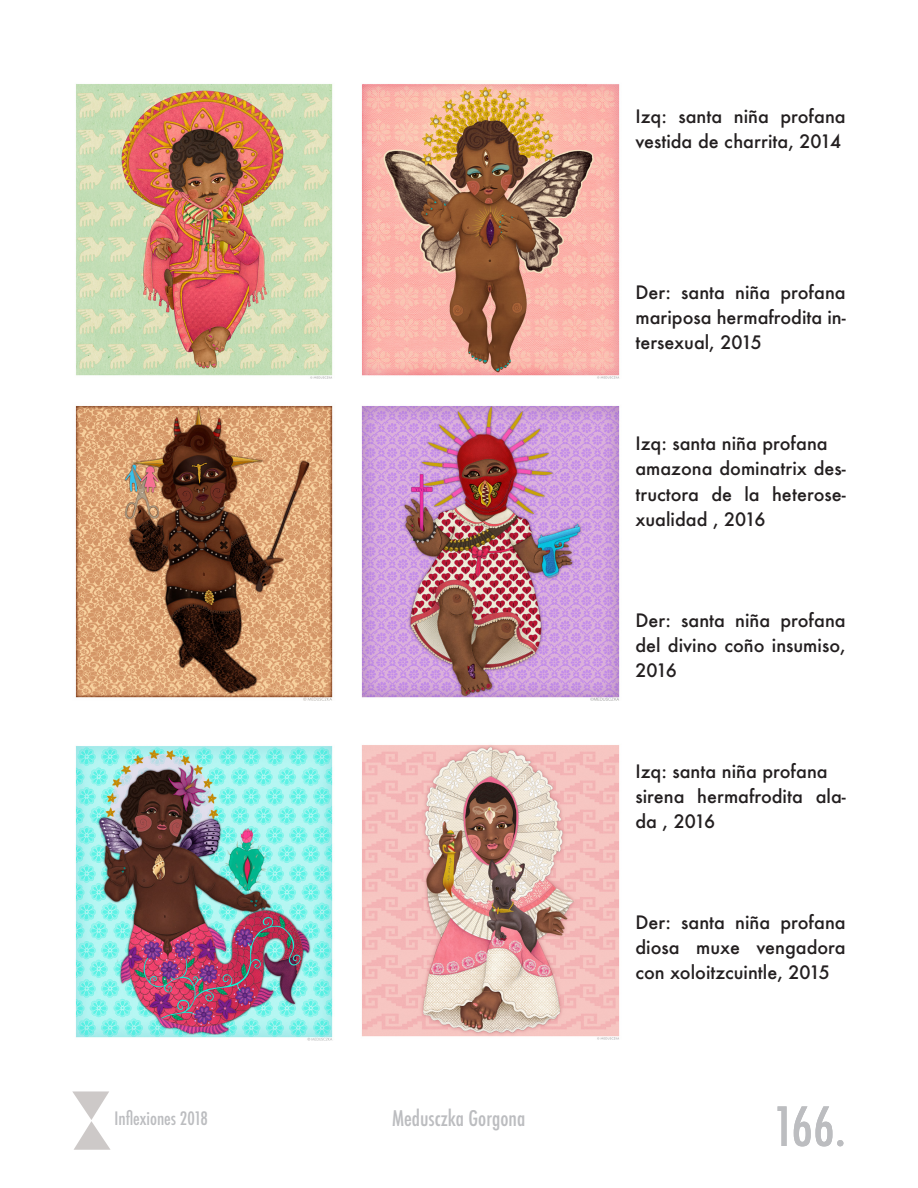
<style>
.page{position:relative;width:918px;height:1188px;background:#fff}
.page>*{position:absolute;margin:0;border:0;box-sizing:border-box;transform-origin:0 0}
.t1{font:500 condensed 52.5px "Futura";color:#bcbdc0}
.t2{font:500 condensed 21px "Futura";color:#bcbdc0}
.t3{font:500 18px/25.2px "Futura";color:#231f20}
.t4{font:500 condensed 18px "Futura";color:#bcbdc0}
</style>
<div class="page">
<svg style="left:72px;top:1091px;width:39px;height:59px"></svg>
<img style="left:76px;top:84px;width:257px;height:295px">
<img style="left:362px;top:83px;width:258px;height:296px">
<img style="left:362px;top:745px;width:258px;height:295px">
<img style="left:361px;top:406px;width:259px;height:294px">
<img style="left:75px;top:746px;width:258px;height:294px">
<img style="left:75px;top:406px;width:258px;height:294px">
<p class="t4" style="left:114px;top:1107px;width:95px">Inflexiones 2018</p>
<p class="t2" style="left:392px;top:1105px;width:135px">Medusczka Gorgona</p>
<p class="t3" style="left:635px;top:103px;width:212px">Izq: santa niña profana vestida de charrita, 2014</p>
<p class="t3" style="left:635px;top:280px;width:212px;text-align:justify">Der: santa niña profana mariposa hermafrodita in&shy;tersexual, 2015</p>
<p class="t3" style="left:635px;top:431px;width:212px">Izq: santa niña profana amazona dominatrix des&shy;tructora de la heterose&shy;xualidad , 2016</p>
<p class="t3" style="left:635px;top:607px;width:212px;text-align:justify">Der: santa niña profana del divino coño insumiso, 2016</p>
<p class="t3" style="left:635px;top:758px;width:212px">Izq: santa niña profana sirena hermafrodita ala&shy;da , 2016</p>
<p class="t3" style="left:635px;top:910px;width:212px;text-align:justify">Der: santa niña profana diosa muxe vengadora con xoloitzcuintle, 2015</p>
<h1 class="t1" style="left:773px;top:1093px;width:74px">166.</h1>
</div>
